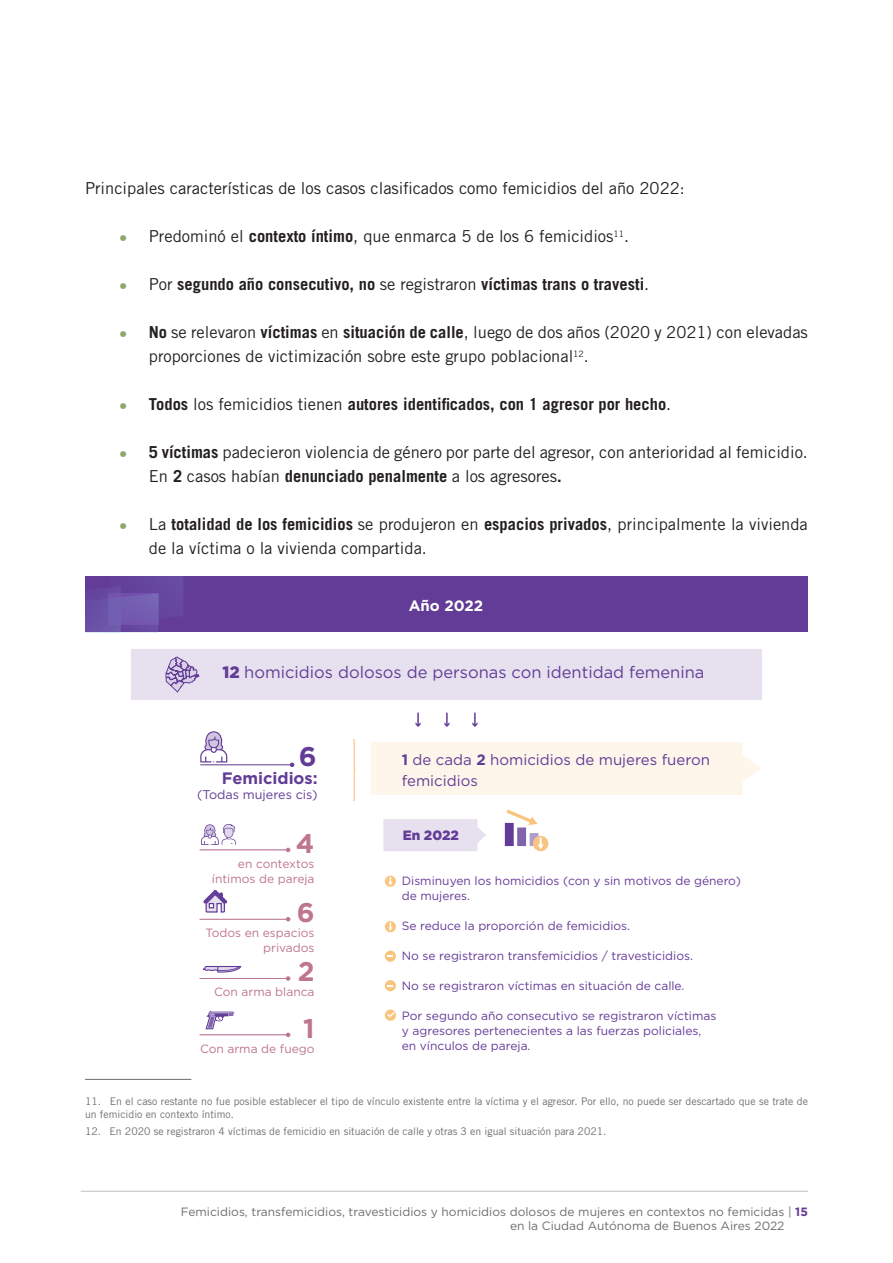
<style>
.page{position:relative;width:893px;height:1263px;background:#fff}
.page>*{position:absolute;margin:0;border:0;box-sizing:border-box;transform-origin:0 0}
.t1{font:700 27px "Gotham";color:#be7591}
.t2{font:700 27px "Gotham";color:#623c97}
.t3{font:16.5px/24px "Trade Gothic LT Std";color:#231f20}
.t4{font:700 16.5px "Trade Gothic LT Std";color:#231f20}
.t5{font:16.5px "Gotham";color:#623c97}
.t6{font:700 16.5px "Gotham";color:#623c97}
.t7{font:15px/21px "Gotham";color:#623c97}
.t8{font:700 15px "Gotham";color:#fff}
.t9{font:900 13.5px "Gotham";color:#623c97}
.t10{font:12.6px "Gotham";color:#623c97}
.t11{font:12px/15px "Gotham";color:#663b97}
.t12{font:12px/14.4px "Gotham";color:#6c6d70}
.t13{font:12px/15px "Gotham";color:#be7591;text-align:right}
.t14{font:10.5px/13.5px "Trade Gothic LT Std";color:#6c6d70}
.s1{font-weight:700;color:#8fa86e}
.s2{font-weight:700}
.s3{color:#8fa86e}
.s4{font-weight:400}
.s5{font-weight:900}
.s6{font-weight:700;color:#623c97}
</style>
<div class="page">
<hr style="left:81px;top:1191px;width:727px;height:1px;background:#bebfc2">
<svg style="left:383px;top:819px;width:103px;height:32px;background:#e8e2f0"></svg>
<div style="left:371px;top:742px;width:391px;height:53px;background:#fef6eb"></div>
<hr style="left:200px;top:919px;width:88px;height:1px;background:#be7591">
<svg style="left:286px;top:917px;width:4px;height:4px"></svg>
<hr style="left:200px;top:978px;width:88px;height:1px;background:#be7591">
<svg style="left:286px;top:976px;width:4px;height:5px"></svg>
<hr style="left:200px;top:1034px;width:88px;height:1px;background:#be7591">
<svg style="left:286px;top:1032px;width:4px;height:5px"></svg>
<hr style="left:200px;top:849px;width:88px;height:1px;background:#be7591">
<svg style="left:286px;top:848px;width:4px;height:4px"></svg>
<div style="left:85px;top:577px;width:723px;height:55px;background:#623c97"></div>
<svg style="left:85px;top:577px;width:98px;height:55px"></svg>
<svg style="left:353px;top:739px;width:3px;height:62px"></svg>
<hr style="left:200px;top:764px;width:92px;height:1px;background:#623c97">
<svg style="left:290px;top:762px;width:4px;height:5px"></svg>
<svg style="left:200px;top:731px;width:27px;height:31px"></svg>
<svg style="left:416px;top:713px;width:5px;height:14px"></svg>
<svg style="left:444px;top:713px;width:5px;height:14px"></svg>
<svg style="left:472px;top:713px;width:5px;height:14px"></svg>
<div style="left:131px;top:649px;width:631px;height:51px;background:#e7e1ef"></div>
<svg style="left:201px;top:824px;width:35px;height:21px"></svg>
<svg style="left:203px;top:890px;width:25px;height:23px"></svg>
<svg style="left:206px;top:1011px;width:28px;height:18px"></svg>
<svg style="left:203px;top:966px;width:38px;height:7px"></svg>
<svg style="left:505px;top:809px;width:44px;height:43px"></svg>
<svg style="left:384px;top:921px;width:12px;height:12px"></svg>
<svg style="left:384px;top:876px;width:12px;height:11px"></svg>
<svg style="left:384px;top:950px;width:12px;height:12px"></svg>
<svg style="left:384px;top:980px;width:12px;height:12px"></svg>
<svg style="left:384px;top:1010px;width:12px;height:11px"></svg>
<hr style="left:85px;top:1079px;width:106px;height:1px;background:#6c6d70">
<p class="t3" style="left:85px;top:176px;width:601px">Principales características de los casos clasificados como femicidios del año 2022:</p>
<p class="t3" style="left:119px;top:224px;width:512px"><span class="s1">•</span> Predominó el <span class="s2">contexto íntimo</span>, que enmarca 5 de los 6 femicidios<sup>11</sup>.</p>
<p class="t4" style="left:119px;top:274px;width:532px"><span class="s3">•</span> <span class="s4">Por</span> segundo año consecutivo, no <span class="s4">se registraron</span> víctimas trans o travesti<span class="s4">.</span></p>
<p class="t3" style="left:149px;top:320px;width:661px;text-indent:-30px"><span class="s1">•</span> <span class="s2">No</span> se relevaron <span class="s2">víctimas</span> en <span class="s2">situación de calle</span>, luego de dos años (2020 y 2021) con elevadas proporciones de victimización sobre este grupo poblacional<sup>12</sup>.</p>
<p class="t4" style="left:119px;top:394px;width:554px"><span class="s3">•</span> Todos <span class="s4">los femicidios tienen</span> autores identificados, con 1 agresor por hecho<span class="s4">.</span></p>
<p class="t3" style="left:149px;top:440px;width:661px;text-indent:-30px"><span class="s1">•</span> <span class="s2">5 víctimas</span> padecieron violencia de género por parte del agresor, con anterioridad al femicidio.<br>En <span class="s2">2</span> casos habían <span class="s2">denunciado penalmente</span> a los agresores<span class="s2">.</span></p>
<p class="t3" style="left:149px;top:512px;width:661px;text-indent:-30px"><span class="s1">•</span> La <span class="s2">totalidad de los femicidios</span> se produjeron en <span class="s2">espacios privados</span>, principalmente la vivienda de la víctima o la vivienda compartida.</p>
<p class="t8" style="left:409px;top:596px;width:76px">Año 2022</p>
<p class="t5" style="left:222px;top:662px;width:483px"><span class="s5">12</span> homicidios dolosos de personas con identidad femenina</p>
<h1 class="t2" style="left:299px;top:738px;width:19px">6</h1>
<p class="t6" style="left:222px;top:767px;width:97px">Femicidios:</p>
<p class="t10" style="left:197px;top:786px;width:122px">(Todas mujeres cis)</p>
<h1 class="t1" style="left:296px;top:825px;width:20px">4</h1>
<p class="t13" style="left:212px;top:856px;width:104px">en contextos íntimos de pareja</p>
<h1 class="t1" style="left:297px;top:894px;width:19px">6</h1>
<p class="t13" style="left:205px;top:925px;width:111px">Todos en espacios privados</p>
<h1 class="t1" style="left:298px;top:954px;width:18px">2</h1>
<p class="t13" style="left:214px;top:984px;width:102px">Con arma blanca</p>
<h1 class="t1" style="left:303px;top:1010px;width:13px">1</h1>
<p class="t13" style="left:200px;top:1040px;width:116px">Con arma de fuego</p>
<p class="t7" style="left:402px;top:749px;width:310px"><span class="s2">1</span> de cada <span class="s2">2</span> homicidios de mujeres fueron femicidios</p>
<p class="t9" style="left:403px;top:826px;width:58px">En 2022</p>
<p class="t11" style="left:402px;top:873px;width:341px">Disminuyen los homicidios (con y sin motivos de género) de mujeres.</p>
<p class="t11" style="left:402px;top:918px;width:230px">Se reduce la proporción de femicidios.</p>
<p class="t11" style="left:402px;top:948px;width:293px">No se registraron transfemicidios / travesticidios.</p>
<p class="t11" style="left:402px;top:978px;width:284px">No se registraron víctimas en situación de calle.</p>
<p class="t11" style="left:402px;top:1008px;width:316px">Por segundo año consecutivo se registraron víctimas y agresores pertenecientes a las fuerzas policiales, en vínculos de pareja.</p>
<p class="t14" style="left:85px;top:1094px;width:724px">11. En el caso restante no fue posible establecer el tipo de vínculo existente entre la víctima y el agresor. Por ello, no puede ser descartado que se trate de un femicidio en contexto íntimo.</p>
<p class="t14" style="left:85px;top:1125px;width:523px">12. En 2020 se registraron 4 víctimas de femicidio en situación de calle y otras 3 en igual situación para 2021.</p>
<p class="t12" style="left:510px;top:1204px;width:299px;text-indent:-329px">Femicidios, transfemicidios, travesticidios y homicidios dolosos de mujeres en contextos no femicidas | <span class="s6">15 </span>en la Ciudad Autónoma de Buenos Aires 2022</p>
</div>
